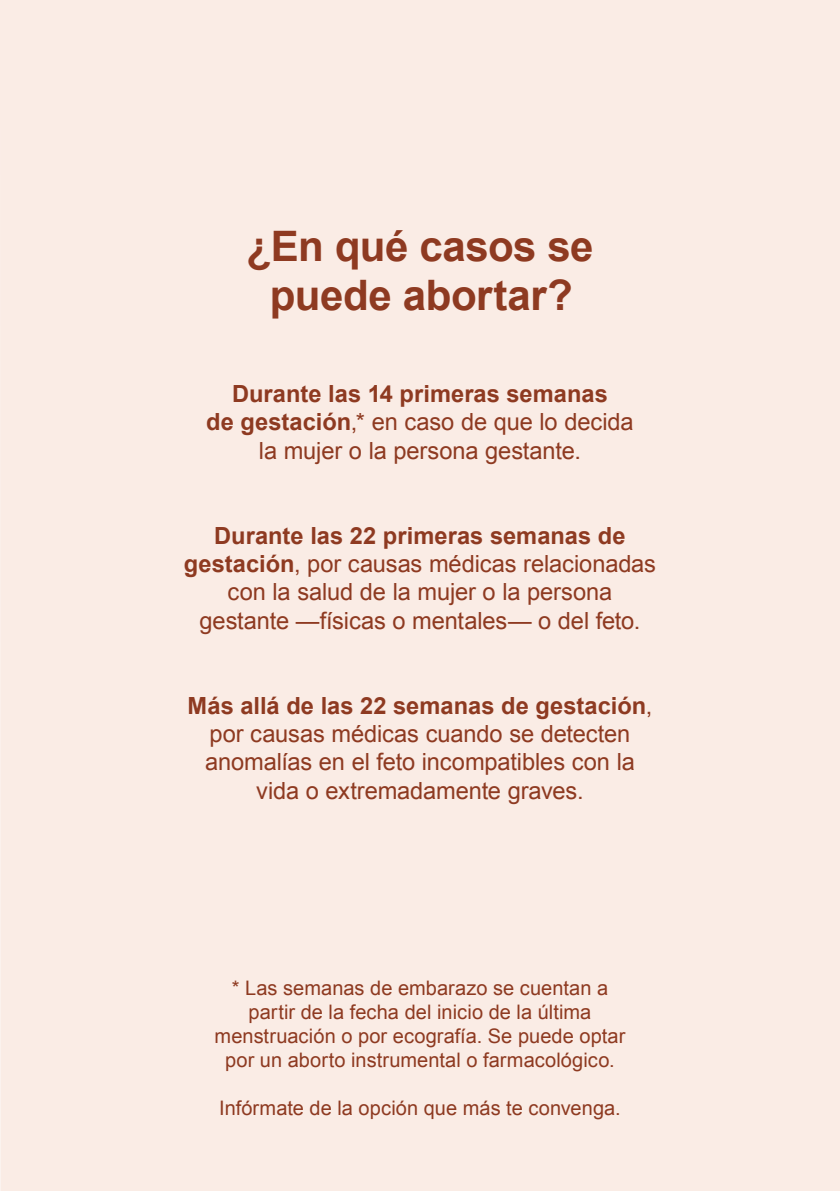
<style>
.page{position:relative;width:840px;height:1191px;background:#fff}
.page>*{position:absolute;margin:0;border:0;box-sizing:border-box;transform-origin:0 0}
.t1{font:700 42px/48.8px "Arial";letter-spacing:-.01em;color:#8e3a21;text-align:center}
.t2{font:23.6px/28.4px "Arial";letter-spacing:-.005em;color:#8e3a21;text-align:center}
.t3{font:20px/24px "Arial";letter-spacing:.005em;color:#8e3a21;text-align:center}
.s1{font-weight:700}
</style>
<div class="page">
<div style="left:0;top:0;width:839px;height:1191px;background:#faece5"></div>
<h1 class="t1" style="left:246px;top:223px;width:348px">¿En qué casos se puede abortar?</h1>
<p class="t2" style="left:206px;top:379px;width:429px"><span class="s1">Durante las 14 primeras semanas<br>de gestación</span>,* en caso de que lo decida la mujer o la persona gestante.</p>
<p class="t2" style="left:184px;top:521px;width:473px"><span class="s1">Durante las 22 primeras semanas de gestación</span>, por causas médicas relacionadas con la salud de la mujer o la persona gestante —físicas o mentales— o del feto.</p>
<p class="t2" style="left:187px;top:691px;width:466px"><span class="s1">Más allá de las 22 semanas de gestación</span>, por causas médicas cuando se detecten anomalías en el feto incompatibles con la vida o extremadamente graves.</p>
<p class="t3" style="left:214px;top:976px;width:412px">* Las semanas de embarazo se cuentan a partir de la fecha del inicio de la última menstruación o por ecografía. Se puede optar por un aborto instrumental o farmacológico.</p>
<p class="t3" style="left:219px;top:1096px;width:403px">Infórmate de la opción que más te convenga.</p>
</div>
